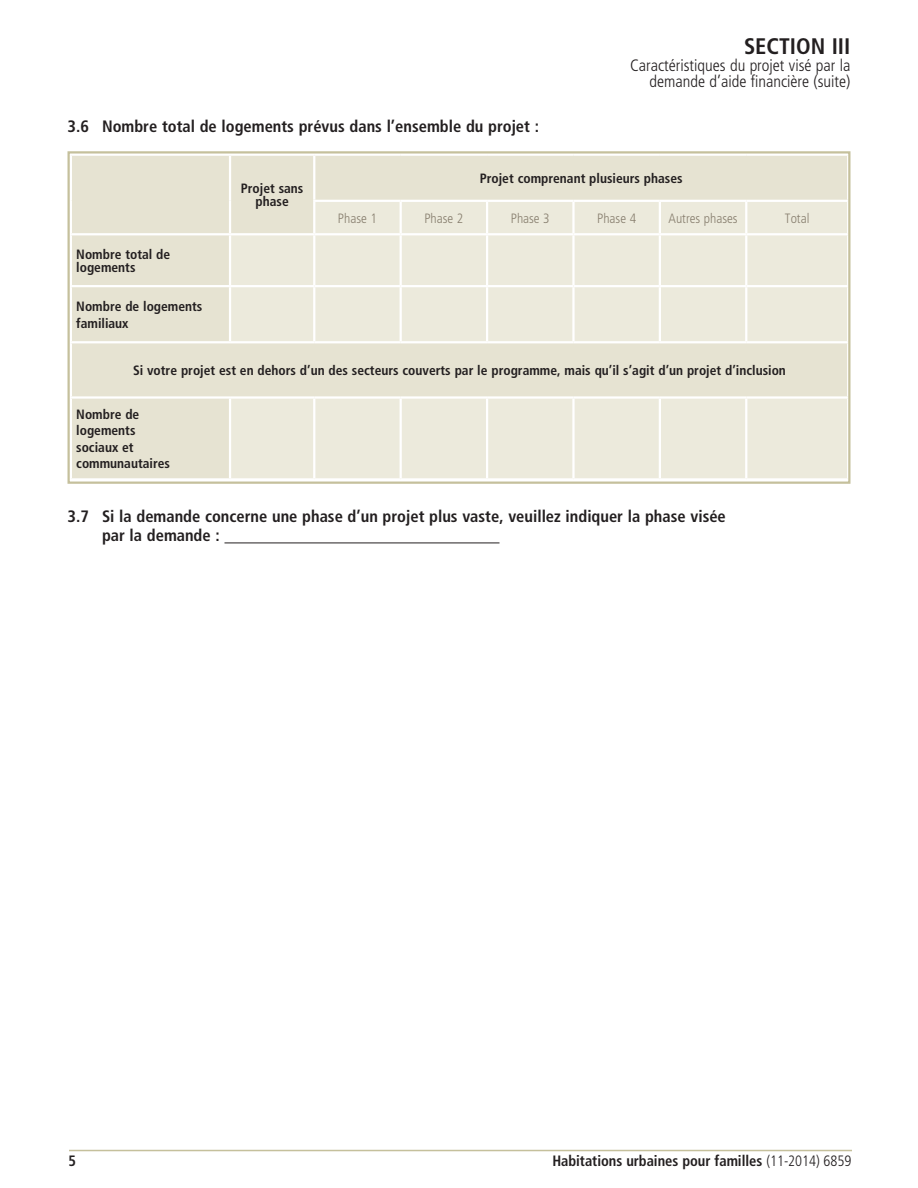
<style>
.page{position:relative;width:918px;height:1188px;background:#fff}
.page>*{position:absolute;margin:0;border:0;box-sizing:border-box;transform-origin:0 0}
.t1{font:700 condensed 22.5px "Frutiger";color:#231f20}
.t2{font:700 condensed 16.5px/19.5px "Frutiger";color:#231f20}
.t3{font:300 condensed 16.5px/16.5px "Frutiger";color:#231f20;text-align:right}
.t4{font:700 condensed 15px "Frutiger";letter-spacing:-.005em;color:#231f20}
.t5{font:700 condensed 13.5px/16.5px "Frutiger";color:#231f20}
.t6{font:300 condensed 13.5px "Frutiger";color:#887f6f}
.s1{font-weight:300}
</style>
<div class="page">
<hr style="left:69px;top:1150px;width:783px;height:1px;background:#c5c09c">
<hr style="left:224px;top:543px;width:276px;height:1px;background:#231f20">
<div style="left:72px;top:156px;width:775px;height:322px;background:#e6e3d2"></div>
<svg style="left:230px;top:201px;width:617px;height:277px;background:#eae8da"></svg>
<hr style="left:229px;top:156px;width:2px;height:45px;background:#fff">
<hr style="left:313px;top:156px;width:2px;height:44px;background:#fff">
<hr style="left:229px;top:201px;width:2px;height:32px;background:#fff">
<hr style="left:313px;top:200px;width:88px;height:2px;background:#fff">
<hr style="left:313px;top:202px;width:2px;height:31px;background:#fff">
<hr style="left:401px;top:200px;width:86px;height:2px;background:#fff">
<hr style="left:400px;top:202px;width:2px;height:31px;background:#fff">
<hr style="left:487px;top:200px;width:86px;height:2px;background:#fff">
<hr style="left:486px;top:202px;width:2px;height:31px;background:#fff">
<hr style="left:573px;top:200px;width:87px;height:2px;background:#fff">
<hr style="left:572px;top:202px;width:3px;height:31px;background:#fff">
<hr style="left:660px;top:200px;width:86px;height:2px;background:#fff">
<hr style="left:659px;top:202px;width:2px;height:31px;background:#fff">
<hr style="left:746px;top:200px;width:103px;height:2px;background:#fff">
<hr style="left:745px;top:202px;width:2px;height:31px;background:#fff">
<hr style="left:70px;top:233px;width:160px;height:2px;background:#fff">
<hr style="left:230px;top:233px;width:84px;height:2px;background:#fff">
<hr style="left:229px;top:235px;width:2px;height:50px;background:#fff">
<hr style="left:314px;top:233px;width:87px;height:2px;background:#fff">
<hr style="left:313px;top:235px;width:2px;height:50px;background:#fff">
<hr style="left:401px;top:233px;width:86px;height:2px;background:#fff">
<hr style="left:400px;top:235px;width:2px;height:50px;background:#fff">
<hr style="left:487px;top:233px;width:86px;height:2px;background:#fff">
<hr style="left:486px;top:235px;width:2px;height:50px;background:#fff">
<hr style="left:573px;top:233px;width:87px;height:2px;background:#fff">
<hr style="left:572px;top:235px;width:3px;height:50px;background:#fff">
<hr style="left:660px;top:233px;width:86px;height:2px;background:#fff">
<hr style="left:659px;top:235px;width:2px;height:50px;background:#fff">
<hr style="left:746px;top:233px;width:103px;height:2px;background:#fff">
<hr style="left:745px;top:235px;width:2px;height:50px;background:#fff">
<hr style="left:70px;top:285px;width:160px;height:2px;background:#fff">
<hr style="left:230px;top:285px;width:84px;height:2px;background:#fff">
<hr style="left:229px;top:287px;width:2px;height:54px;background:#fff">
<hr style="left:314px;top:285px;width:87px;height:2px;background:#fff">
<hr style="left:313px;top:287px;width:2px;height:54px;background:#fff">
<hr style="left:401px;top:285px;width:86px;height:2px;background:#fff">
<hr style="left:400px;top:287px;width:2px;height:54px;background:#fff">
<hr style="left:487px;top:285px;width:86px;height:2px;background:#fff">
<hr style="left:486px;top:287px;width:2px;height:54px;background:#fff">
<hr style="left:573px;top:285px;width:87px;height:2px;background:#fff">
<hr style="left:572px;top:287px;width:3px;height:54px;background:#fff">
<hr style="left:660px;top:285px;width:86px;height:2px;background:#fff">
<hr style="left:659px;top:287px;width:2px;height:54px;background:#fff">
<hr style="left:746px;top:285px;width:103px;height:2px;background:#fff">
<hr style="left:745px;top:287px;width:2px;height:54px;background:#fff">
<hr style="left:70px;top:341px;width:160px;height:2px;background:#fff">
<hr style="left:230px;top:341px;width:84px;height:2px;background:#fff">
<hr style="left:314px;top:341px;width:87px;height:2px;background:#fff">
<hr style="left:401px;top:341px;width:86px;height:2px;background:#fff">
<hr style="left:487px;top:341px;width:86px;height:2px;background:#fff">
<hr style="left:573px;top:341px;width:87px;height:2px;background:#fff">
<hr style="left:660px;top:341px;width:86px;height:2px;background:#fff">
<hr style="left:746px;top:341px;width:103px;height:2px;background:#fff">
<hr style="left:70px;top:396px;width:160px;height:3px;background:#fff">
<hr style="left:230px;top:396px;width:84px;height:3px;background:#fff">
<hr style="left:229px;top:399px;width:2px;height:79px;background:#fff">
<hr style="left:314px;top:396px;width:87px;height:3px;background:#fff">
<hr style="left:313px;top:399px;width:2px;height:79px;background:#fff">
<hr style="left:401px;top:396px;width:86px;height:3px;background:#fff">
<hr style="left:400px;top:399px;width:2px;height:79px;background:#fff">
<hr style="left:487px;top:396px;width:86px;height:3px;background:#fff">
<hr style="left:486px;top:399px;width:2px;height:79px;background:#fff">
<hr style="left:573px;top:396px;width:87px;height:3px;background:#fff">
<hr style="left:572px;top:399px;width:3px;height:79px;background:#fff">
<hr style="left:660px;top:396px;width:86px;height:3px;background:#fff">
<hr style="left:659px;top:399px;width:2px;height:79px;background:#fff">
<hr style="left:746px;top:396px;width:103px;height:3px;background:#fff">
<hr style="left:745px;top:399px;width:2px;height:79px;background:#fff">
<div style="left:68px;top:151px;width:782px;height:333px;border:2px solid #c5c09c"></div>
<p class="t2" style="left:68px;top:116px;width:473px">3.6 Nombre total de logements prévus dans l’ensemble du projet :</p>
<p class="t1" style="left:744px;top:33px;width:108px">SECTION III</p>
<p class="t3" style="left:630px;top:57px;width:222px">Caractéristiques du projet visé par la demande d’aide financière (suite)</p>
<p class="t5" style="left:241px;top:181px;width:64px;line-height:13.5px;text-align:center">Projet sans phase</p>
<p class="t5" style="left:480px;top:170px;width:204px">Projet comprenant plusieurs phases</p>
<p class="t6" style="left:338px;top:210px;width:41px">Phase 1</p>
<p class="t6" style="left:424px;top:210px;width:41px">Phase 2</p>
<p class="t6" style="left:511px;top:210px;width:41px">Phase 3</p>
<p class="t6" style="left:597px;top:210px;width:41px">Phase 4</p>
<p class="t6" style="left:669px;top:210px;width:71px">Autres phases</p>
<p class="t6" style="left:785px;top:210px;width:26px">Total</p>
<p class="t5" style="left:76px;top:247px;width:95px;line-height:13.5px">Nombre total de logements</p>
<p class="t5" style="left:76px;top:298px;width:128px">Nombre de logements familiaux</p>
<p class="t5" style="left:133px;top:362px;width:654px">Si votre projet est en dehors d’un des secteurs couverts par le programme, mais qu’il s’agit d’un projet d’inclusion</p>
<p class="t5" style="left:76px;top:406px;width:95px">Nombre de logements sociaux et communautaires</p>
<p class="t2" style="left:102px;top:506px;width:625px;text-indent:-34px">3.7 Si la demande concerne une phase d’un projet plus vaste, veuillez indiquer la phase visée par la demande :</p>
<p class="t4" style="left:68px;top:1152px;width:9px">5</p>
<p class="t4" style="left:552px;top:1152px;width:300px">Habitations urbaines pour familles <span class="s1">(11-2014) 6859</span></p>
</div>
